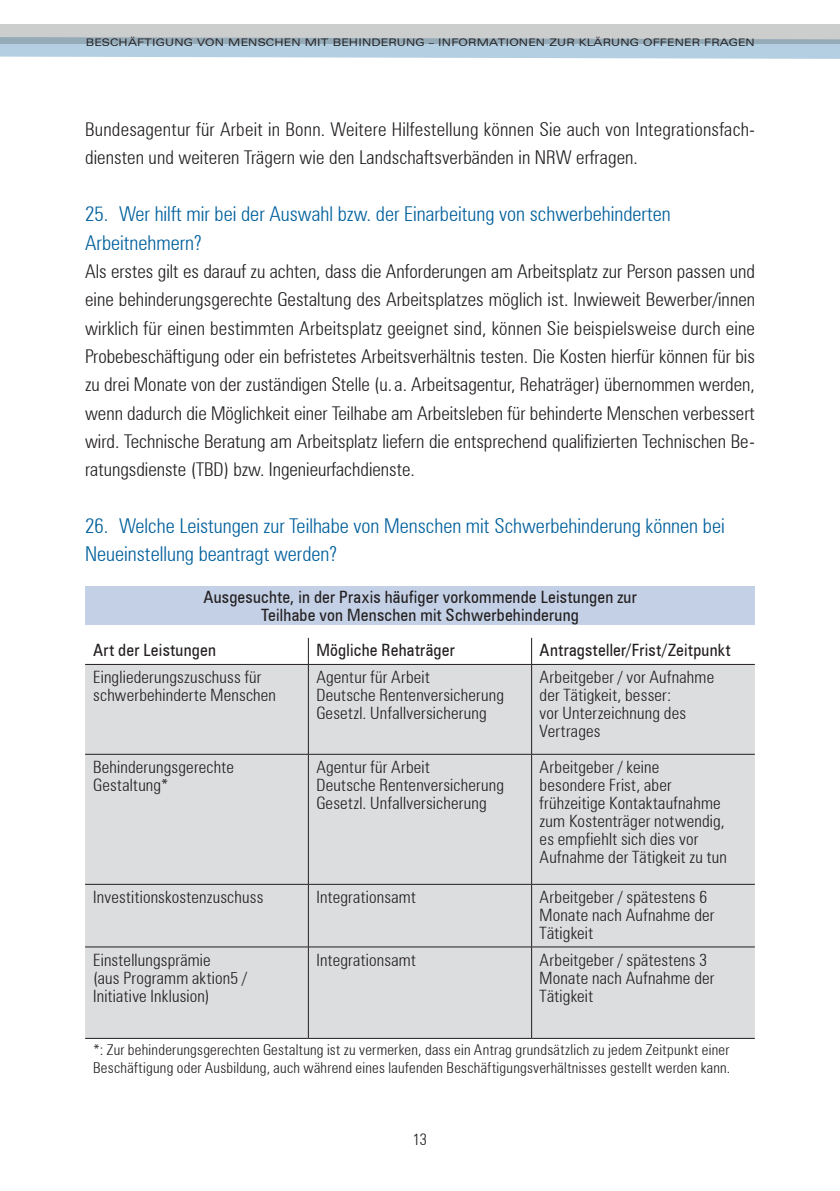
<style>
.page{position:relative;width:840px;height:1191px;background:#fff}
.page>*{position:absolute;margin:0;border:0;box-sizing:border-box;transform-origin:0 0}
.t1{font:300 condensed 20.4px/28.4px "Zurich BT";color:#00609d}
.t2{font:300 condensed 19px/28.4px "Zurich BT";letter-spacing:.005em;color:#231f20}
.t3{font:300 condensed 17px/18px "Zurich BT";letter-spacing:.01em;color:#231f20}
.t4{font:condensed 17px/18px "Zurich BT";letter-spacing:.015em;color:#231f20;text-align:center}
.t5{font:300 condensed 16px "Zurich BT";color:#231f20}
.t6{font:300 condensed 15px/18px "Zurich BT";letter-spacing:.015em;color:#231f20}
.t7{font:expanded 10.4px "Zurich BT";letter-spacing:.02em;color:#231f20}
</style>
<div class="page">
<svg style="left:0;top:43px;width:839px;height:16px;background:#b7d0e0"></svg>
<svg style="left:0;top:24px;width:839px;height:19px;background:#bec4c7"></svg>
<div style="left:85px;top:586px;width:669px;height:39px;background:#c4d0e5"></div>
<div style="left:85px;top:665px;width:669px;height:373px;background:#dcdddf"></div>
<svg style="left:85px;top:638px;width:669px;height:26px"></svg>
<hr style="left:85px;top:664px;width:223px;height:1px;background:#231f20">
<hr style="left:308px;top:664px;width:223px;height:1px;background:#231f20">
<hr style="left:308px;top:664px;width:1px;height:90px;background:#231f20">
<hr style="left:531px;top:664px;width:223px;height:1px;background:#231f20">
<hr style="left:531px;top:664px;width:1px;height:90px;background:#231f20">
<hr style="left:85px;top:754px;width:223px;height:1px;background:#231f20">
<hr style="left:308px;top:754px;width:223px;height:1px;background:#231f20">
<hr style="left:308px;top:754px;width:1px;height:130px;background:#231f20">
<hr style="left:531px;top:754px;width:223px;height:1px;background:#231f20">
<hr style="left:531px;top:754px;width:1px;height:130px;background:#231f20">
<hr style="left:85px;top:884px;width:223px;height:1px;background:#231f20">
<hr style="left:308px;top:884px;width:223px;height:1px;background:#231f20">
<hr style="left:308px;top:884px;width:1px;height:62px;background:#231f20">
<hr style="left:531px;top:884px;width:223px;height:1px;background:#231f20">
<hr style="left:531px;top:884px;width:1px;height:62px;background:#231f20">
<hr style="left:85px;top:946px;width:223px;height:1px;background:#231f20">
<hr style="left:308px;top:946px;width:223px;height:1px;background:#231f20">
<hr style="left:308px;top:947px;width:1px;height:91px;background:#231f20">
<hr style="left:531px;top:946px;width:223px;height:1px;background:#231f20">
<hr style="left:531px;top:947px;width:1px;height:91px;background:#231f20">
<hr style="left:85px;top:1038px;width:223px;height:1px;background:#231f20">
<hr style="left:308px;top:1038px;width:223px;height:1px;background:#231f20">
<hr style="left:531px;top:1038px;width:223px;height:1px;background:#231f20">
<p class="t7" style="left:86px;top:37px;width:670px">BESCHÄFTIGUNG VON MENSCHEN MIT BEHINDERUNG – INFORMATIONEN ZUR KLÄRUNG OFFENER FRAGEN</p>
<p class="t2" style="left:85px;top:115px;width:670px">Bundesagentur für Arbeit in Bonn. Weitere Hilfestellung können Sie auch von Integrationsfach&shy;diensten und weiteren Trägern wie den Landschaftsverbänden in NRW erfragen.</p>
<p class="t1" style="left:85px;top:199px;width:587px">25. Wer hilft mir bei der Auswahl bzw. der Einarbeitung von schwerbehinderten<br>Arbeitnehmern?</p>
<p class="t2" style="left:85px;top:257px;width:671px;text-align:justify">Als erstes gilt es darauf zu achten, dass die Anforderungen am Arbeitsplatz zur Person passen und eine behinderungsgerechte Gestaltung des Arbeitsplatzes möglich ist. Inwieweit Bewerber/innen wirklich für einen bestimmten Arbeitsplatz geeignet sind, können Sie beispielsweise durch eine Probebeschäftigung oder ein befristetes Arbeitsverhältnis testen. Die Kosten hierfür können für bis zu drei Monate von der zuständigen Stelle (u. a. Arbeitsagentur, Rehaträger) übernommen werden, wenn dadurch die Möglichkeit einer Teilhabe am Arbeitsleben für behinderte Menschen verbessert wird. Technische Beratung am Arbeitsplatz liefern die entsprechend qualifizierten Technischen Be&shy;ratungsdienste (TBD) bzw. Ingenieurfachdienste.</p>
<p class="t1" style="left:85px;top:511px;width:640px">26. Welche Leistungen zur Teilhabe von Menschen mit Schwerbehinderung können bei<br>Neueinstellung beantragt werden?</p>
<p class="t4" style="left:203px;top:587px;width:434px">Ausgesuchte, in der Praxis häufiger vorkommende Leistungen zur<br>Teilhabe von Menschen mit Schwerbehinderung</p>
<p class="t4" style="left:93px;top:641px;width:124px">Art der Leistungen</p>
<p class="t4" style="left:316px;top:641px;width:140px">Mögliche Rehaträger</p>
<p class="t4" style="left:539px;top:641px;width:192px">Antragsteller/Frist/Zeitpunkt</p>
<p class="t3" style="left:93px;top:668px;width:184px">Eingliederungszuschuss für schwerbehinderte Menschen</p>
<p class="t3" style="left:316px;top:668px;width:189px">Agentur für Arbeit<br>Deutsche Rentenversicherung<br>Gesetzl. Unfallversicherung</p>
<p class="t3" style="left:539px;top:668px;width:176px">Arbeitgeber / vor Aufnahme der Tätigkeit, besser:<br>vor Unterzeichnung des<br>Vertrages</p>
<p class="t3" style="left:93px;top:757px;width:142px">Behinderungsgerechte<br>Gestaltung*</p>
<p class="t3" style="left:316px;top:757px;width:189px">Agentur für Arbeit<br>Deutsche Rentenversicherung<br>Gesetzl. Unfallversicherung</p>
<p class="t3" style="left:539px;top:757px;width:189px">Arbeitgeber / keine besondere Frist, aber frühzeitige Kontaktaufnahme zum Kostenträger notwendig, es empfiehlt sich dies vor<br>Aufnahme der Tätigkeit zu tun</p>
<p class="t3" style="left:93px;top:887px;width:172px">Investitionskostenzuschuss</p>
<p class="t3" style="left:316px;top:887px;width:101px">Integrationsamt</p>
<p class="t3" style="left:539px;top:887px;width:176px">Arbeitgeber / spätestens 6<br>Monate nach Aufnahme der<br>Tätigkeit</p>
<p class="t3" style="left:93px;top:950px;width:155px">Einstellungsprämie<br>(aus Programm aktion5 /<br>Initiative Inklusion)</p>
<p class="t3" style="left:316px;top:950px;width:101px">Integrationsamt</p>
<p class="t3" style="left:539px;top:950px;width:176px">Arbeitgeber / spätestens 3<br>Monate nach Aufnahme der<br>Tätigkeit</p>
<p class="t6" style="left:93px;top:1041px;width:638px">*: Zur behinderungsgerechten Gestaltung ist zu vermerken, dass ein Antrag grundsätzlich zu jedem Zeitpunkt einer<br>Beschäftigung oder Ausbildung, auch während eines laufenden Beschäftigungsverhältnisses gestellt werden kann.</p>
<p class="t5" style="left:412px;top:1129px;width:16px">13</p>
</div>
